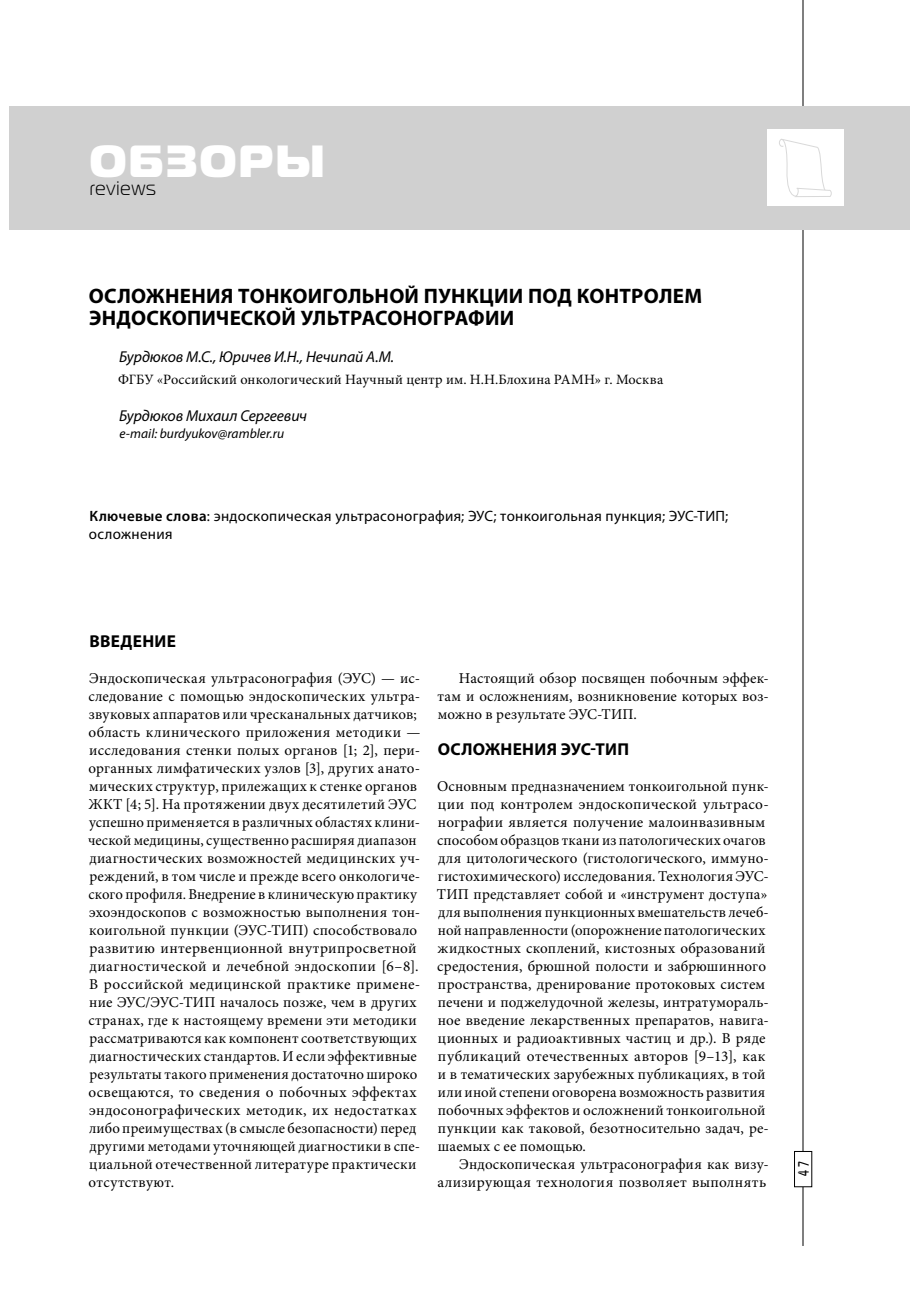
<style>
.page{position:relative;width:910px;height:1297px;background:#fff}
.page>*{position:absolute;margin:0;border:0;box-sizing:border-box;transform-origin:0 0}
.t1{font:45px "Magistral Black C";letter-spacing:.04em;color:#fff}
.t2{font:700 21px/21.8px "Myriad Pro";letter-spacing:.01em;color:#000}
.t3{font:19.5px "Magistral C";letter-spacing:.05em;color:#000}
.t4{font:700 17.25px "Myriad Pro";letter-spacing:.015em;color:#000}
.t5{font:italic 15.75px "Myriad Pro";letter-spacing:-.005em;color:#000}
.t6{font:15px/18px "Minion Pro";letter-spacing:.015em;color:#000}
.t7{font:15px/18px "Myriad Pro";letter-spacing:.02em;color:#000}
.t8{font:15px "Bauhaus Medium C";color:#000;scale:.72 1}
.t9{font:14.25px "Minion Pro";letter-spacing:.015em;color:#000}
.t10{font:italic 13.5px "Myriad Pro";letter-spacing:.005em;color:#000}
.s1{font-weight:600}
</style>
<div class="page">
<hr style="left:803px;top:0;width:1px;height:1246px;background:#000">
<div style="left:794px;top:1151px;width:18px;height:36px;background:#fff"></div>
<div style="left:794px;top:1151px;width:18px;height:36px;border:1px solid #000"></div>
<div style="left:9px;top:106px;width:901px;height:124px;background:#d0d0d0"></div>
<div style="left:767px;top:130px;width:76px;height:76px;background:#fff"></div>
<svg style="left:779px;top:139px;width:53px;height:58px"></svg>
<h1 class="t1" style="left:89px;top:145px;width:237px">ОБЗОРЫ</h1>
<h3 class="t3" style="left:90px;top:181px;width:68px">reviews</h3>
<h2 class="t2" style="left:89px;top:287px;width:615px">ОСЛОЖНЕНИЯ ТОНКОИГОЛЬНОЙ ПУНКЦИИ ПОД КОНТРОЛЕМ<br>ЭНДОСКОПИЧЕСКОЙ УЛЬТРАСОНОГРАФИИ</h2>
<p class="t5" style="left:119px;top:351px;width:277px">Бурдюков М.С., Юричев И.Н., Нечипай А.М.</p>
<p class="t9" style="left:118px;top:373px;width:547px">ФГБУ «Российский онкологический Научный центр им. Н.Н.Блохина РАМН» г. Москва</p>
<p class="t5" style="left:119px;top:410px;width:190px">Бурдюков Михаил Сергеевич</p>
<p class="t10" style="left:120px;top:428px;width:166px">e-mail: burdyukov@rambler.ru</p>
<p class="t7" style="left:89px;top:508px;width:641px"><span class="s1">Ключевые слова</span>: эндоскопическая ультрасонография; ЭУС; тонкоигольная пункция; ЭУС-ТИП; осложнения</p>
<p class="t4" style="left:90px;top:635px;width:88px">ВВЕДЕНИЕ</p>
<p class="t6" style="left:88px;top:670px;width:334px">Эндоскопическая ультрасонография (ЭУС) — ис&shy;следование с помощью эндоскопических ультра&shy;звуковых аппаратов или чресканальных датчиков; область клинического приложения методики — исследования стенки полых органов [1; 2], пери&shy;органных лимфатических узлов [3], других анато&shy;мических структур, прилежащих к стенке органов ЖКТ [4; 5]. На протяжении двух десятилетий ЭУС успешно применяется в различных областях клини&shy;ческой медицины, существенно расширяя диапазон диагностических возможностей медицинских уч&shy;реждений, в том числе и прежде всего онкологиче&shy;ского профиля. Внедрение в клиническую практику эхоэндоскопов с возможностью выполнения тон&shy;коигольной пункции (ЭУС-ТИП) способствовало развитию интервенционной внутрипросветной диагностической и лечебной эндоскопии [6–8].<br>В российской медицинской практике примене&shy;ние ЭУС/ЭУС-ТИП началось позже, чем в других странах, где к настоящему времени эти методики рассматриваются как компонент соответствующих диагностических стандартов. И если эффективные результаты такого применения достаточно широко освещаются, то сведения о побочных эффектах эндосонографических методик, их недостатках либо преимуществах (в смысле безопасности) перед другими методами уточняющей диагностики в спе&shy;циальной отечественной литературе практически отсутствуют.</p>
<p class="t6" style="left:438px;top:670px;width:333px;text-align:justify;text-indent:21px">Настоящий обзор посвящен побочным эффек&shy;там и осложнениям, возникновение которых воз&shy;можно в результате ЭУС-ТИП.</p>
<p class="t4" style="left:438px;top:743px;width:193px">ОСЛОЖНЕНИЯ ЭУС-ТИП</p>
<p class="t6" style="left:437px;top:778px;width:334px">Основным предназначением тонкоигольной пунк&shy;ции под контролем эндоскопической ультрасо&shy;нографии является получение малоинвазивным способом образцов ткани из патологических очагов для цитологического (гистологического, иммуно&shy;гистохимического) исследования. Технология ЭУС-ТИП представляет собой и «инструмент доступа» для выполнения пункционных вмешательств лечеб&shy;ной направленности (опорожнение патологических жидкостных скоплений, кистозных образований средостения, брюшной полости и забрюшинного пространства, дренирование протоковых систем печени и поджелудочной железы, интратумораль&shy;ное введение лекарственных препаратов, навига&shy;ционных и радиоактивных частиц и др.). В ряде публикаций отечественных авторов [9–13], как и в тематических зарубежных публикациях, в той или иной степени оговорена возможность развития побочных эффектов и осложнений тонкоигольной пункции как таковой, безотносительно задач, ре&shy;шаемых с ее помощью.</p>
<p class="t6" style="left:437px;top:1156px;width:333px;text-align:right">Эндоскопическая ультрасонография как визу&shy;ализирующая технология позволяет выполнять</p>
<p class="t8" style="left:798px;top:1176px;width:22px;rotate:-90deg">4 7</p>
</div>
